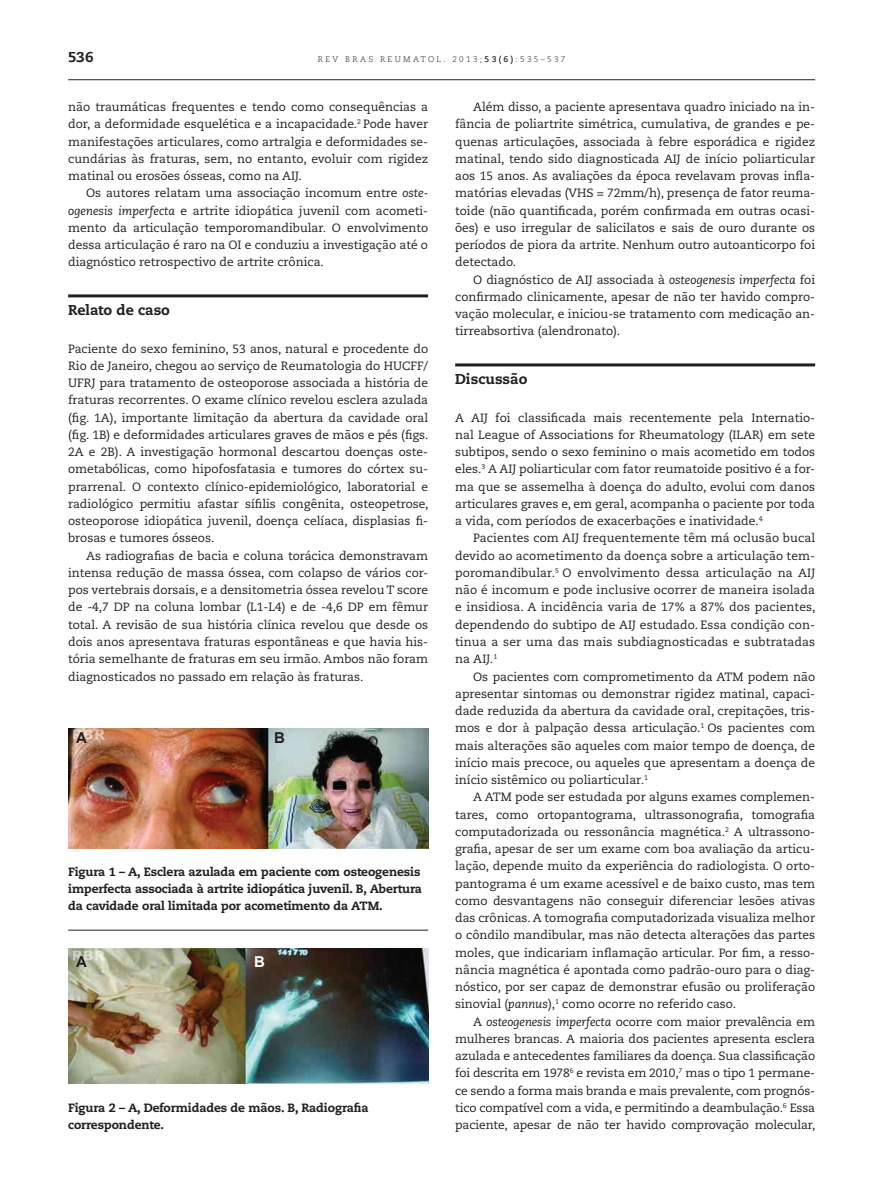
<style>
.page{position:relative;width:893px;height:1191px;background:#fff}
.page>*{position:absolute;margin:0;border:0;box-sizing:border-box;transform-origin:0 0}
.t1{font:700 15px "Arial";color:#231f20}
.t2{font:700 15px "Arial";color:#fff}
.t3{font:800 14.25px "Caecilia LT Std";color:#231f20}
.t4{font:12px/17.2px "Caecilia LT Std";color:#231f20;text-align:justify}
.t5{font:800 12px/17.2px "Caecilia LT Std";letter-spacing:-.01em;color:#231f20}
.t6{font:300 8.25px "Caecilia LT Std";letter-spacing:.28em;color:#231f20}
.s1{font-weight:700}
.s2{font-style:italic}
</style>
<div class="page">
<hr style="left:68px;top:79px;width:747px;height:1px;background:#231f20">
<hr style="left:68px;top:294px;width:360px;height:3px;background:#231f20">
<hr style="left:455px;top:363px;width:360px;height:3px;background:#231f20">
<hr style="left:68px;top:930px;width:360px;height:1px;background:#231f20">
<img style="left:68px;top:728px;width:360px;height:120px">
<img style="left:68px;top:948px;width:360px;height:136px">
<p class="t3" style="left:68px;top:51px;width:27px">536</p>
<p class="t6" style="left:318px;top:54px;width:249px">REV BRAS REUMATOL. 2013;<span class="s1">53(6)</span>:535–537</p>
<p class="t4" style="left:68px;top:99px;width:361px">não traumáticas frequentes e tendo como consequências a dor, a deformidade esquelética e a incapacidade.<sup>2</sup> Pode haver manifestações articulares, como artralgia e deformidades se&shy;cundárias às fraturas, sem, no entanto, evoluir com rigidez matinal ou erosões ósseas, como na AIJ.</p>
<p class="t4" style="left:68px;top:185px;width:361px;text-indent:18px">Os autores relatam uma associação incomum entre <span class="s2">oste&shy;ogenesis imperfecta</span> e artrite idiopática juvenil com acometi&shy;mento da articulação temporomandibular. O envolvimento dessa articulação é raro na OI e conduziu a investigação até o diagnóstico retrospectivo de artrite crônica.</p>
<p class="t3" style="left:68px;top:304px;width:103px">Relato de caso</p>
<p class="t4" style="left:68px;top:341px;width:362px">Paciente do sexo feminino, 53 anos, natural e procedente do Rio de Janeiro, chegou ao serviço de Reumatologia do HUCFF/ UFRJ para tratamento de osteoporose associada a história de fraturas recorrentes. O exame clínico revelou esclera azulada (fig. 1A), importante limitação da abertura da cavidade oral (fig. 1B) e deformidades articulares graves de mãos e pés (figs.<br>2A e 2B). A investigação hormonal descartou doenças oste&shy;ometabólicas, como hipofosfatasia e tumores do córtex su&shy;prarrenal. O contexto clínico-epidemiológico, laboratorial e radiológico permitiu afastar sífilis congênita, osteopetrose, osteoporose idiopática juvenil, doença celíaca, displasias fi&shy;brosas e tumores ósseos.</p>
<p class="t4" style="left:68px;top:548px;width:361px;text-indent:18px">As radiografias de bacia e coluna torácica demonstravam intensa redução de massa óssea, com colapso de vários cor&shy;pos vertebrais dorsais, e a densitometria óssea revelou T score de -4,7 DP na coluna lombar (L1-L4) e de -4,6 DP em fêmur total. A revisão de sua história clínica revelou que desde os dois anos apresentava fraturas espontâneas e que havia his&shy;tória semelhante de fraturas em seu irmão. Ambos não foram diagnosticados no passado em relação às fraturas.</p>
<p class="t4" style="left:455px;top:99px;width:361px;text-indent:18px">Além disso, a paciente apresentava quadro iniciado na in&shy;fância de poliartrite simétrica, cumulativa, de grandes e pe&shy;quenas articulações, associada à febre esporádica e rigidez matinal, tendo sido diagnosticada AIJ de início poliarticular aos 15 anos. As avaliações da época revelavam provas infla&shy;matórias elevadas (VHS = 72mm/h), presença de fator reuma&shy;toide (não quantificada, porém confirmada em outras ocasi&shy;ões) e uso irregular de salicilatos e sais de ouro durante os períodos de piora da artrite. Nenhum outro autoanticorpo foi detectado.</p>
<p class="t4" style="left:455px;top:272px;width:361px;text-indent:18px">O diagnóstico de AIJ associada à <span class="s2">osteogenesis imperfecta</span> foi confirmado clinicamente, apesar de não ter havido compro&shy;vação molecular, e iniciou-se tratamento com medicação an&shy;tirreabsortiva (alendronato).</p>
<p class="t3" style="left:455px;top:373px;width:74px">Discussão</p>
<p class="t4" style="left:455px;top:410px;width:361px">A AIJ foi classificada mais recentemente pela Internatio&shy;nal League of Associations for Rheumatology (ILAR) em sete subtipos, sendo o sexo feminino o mais acometido em todos eles.<sup>3</sup> A AIJ poliarticular com fator reumatoide positivo é a for&shy;ma que se assemelha à doença do adulto, evolui com danos articulares graves e, em geral, acompanha o paciente por toda a vida, com períodos de exacerbações e inatividade.<sup>4</sup></p>
<p class="t4" style="left:455px;top:530px;width:362px;text-indent:18px">Pacientes com AIJ frequentemente têm má oclusão bucal devido ao acometimento da doença sobre a articulação tem&shy;poromandibular.<sup>5</sup> O envolvimento dessa articulação na AIJ não é incomum e pode inclusive ocorrer de maneira isolada e insidiosa. A incidência varia de 17% a 87% dos pacientes, dependendo do subtipo de AIJ estudado. Essa condição con&shy;tinua a ser uma das mais subdiagnosticadas e subtratadas na AIJ.<sup>1</sup></p>
<p class="t4" style="left:455px;top:668px;width:361px;text-indent:18px">Os pacientes com comprometimento da ATM podem não apresentar sintomas ou demonstrar rigidez matinal, capaci&shy;dade reduzida da abertura da cavidade oral, crepitações, tris&shy;mos e dor à palpação dessa articulação.<sup>1</sup> Os pacientes com mais alterações são aqueles com maior tempo de doença, de início mais precoce, ou aqueles que apresentam a doença de início sistêmico ou poliarticular.<sup>1</sup></p>
<p class="t4" style="left:455px;top:789px;width:361px;text-indent:18px">A ATM pode ser estudada por alguns exames complemen&shy;tares, como ortopantograma, ultrassonografia, tomografia computadorizada ou ressonância magnética.<sup>2</sup> A ultrassono&shy;grafia, apesar de ser um exame com boa avaliação da articu&shy;lação, depende muito da experiência do radiologista. O orto&shy;pantograma é um exame acessível e de baixo custo, mas tem como desvantagens não conseguir diferenciar lesões ativas das crônicas. A tomografia computadorizada visualiza melhor o côndilo mandibular, mas não detecta alterações das partes moles, que indicariam inflamação articular. Por fim, a resso&shy;nância magnética é apontada como padrão-ouro para o diag&shy;nóstico, por ser capaz de demonstrar efusão ou proliferação sinovial (<span class="s2">pannus</span>),<sup>1</sup> como ocorre no referido caso.</p>
<p class="t4" style="left:455px;top:1013px;width:362px;text-indent:18px">A <span class="s2">osteogenesis imperfecta</span> ocorre com maior prevalência em mulheres brancas. A maioria dos pacientes apresenta esclera azulada e antecedentes familiares da doença. Sua classificação foi descrita em 1978<sup>6</sup> e revista em 2010,<sup>7</sup> mas o tipo 1 permane&shy;ce sendo a forma mais branda e mais prevalente, com prognós&shy;tico compatível com a vida, e permitindo a deambulação.<sup>6</sup> Essa paciente, apesar de não ter havido comprovação molecular,</p>
<p class="t1" style="left:76px;top:729px;width:12px">A</p>
<p class="t1" style="left:274px;top:729px;width:12px">B</p>
<p class="t5" style="left:68px;top:864px;width:355px">Figura 1 – A, Esclera azulada em paciente com osteogenesis imperfecta associada à artrite idiopática juvenil. B, Abertura da cavidade oral limitada por acometimento da ATM.</p>
<p class="t1" style="left:76px;top:953px;width:12px">A</p>
<p class="t2" style="left:254px;top:953px;width:12px">B</p>
<p class="t5" style="left:68px;top:1099px;width:302px">Figura 2 – A, Deformidades de mãos. B, Radiografia correspondente.</p>
</div>
